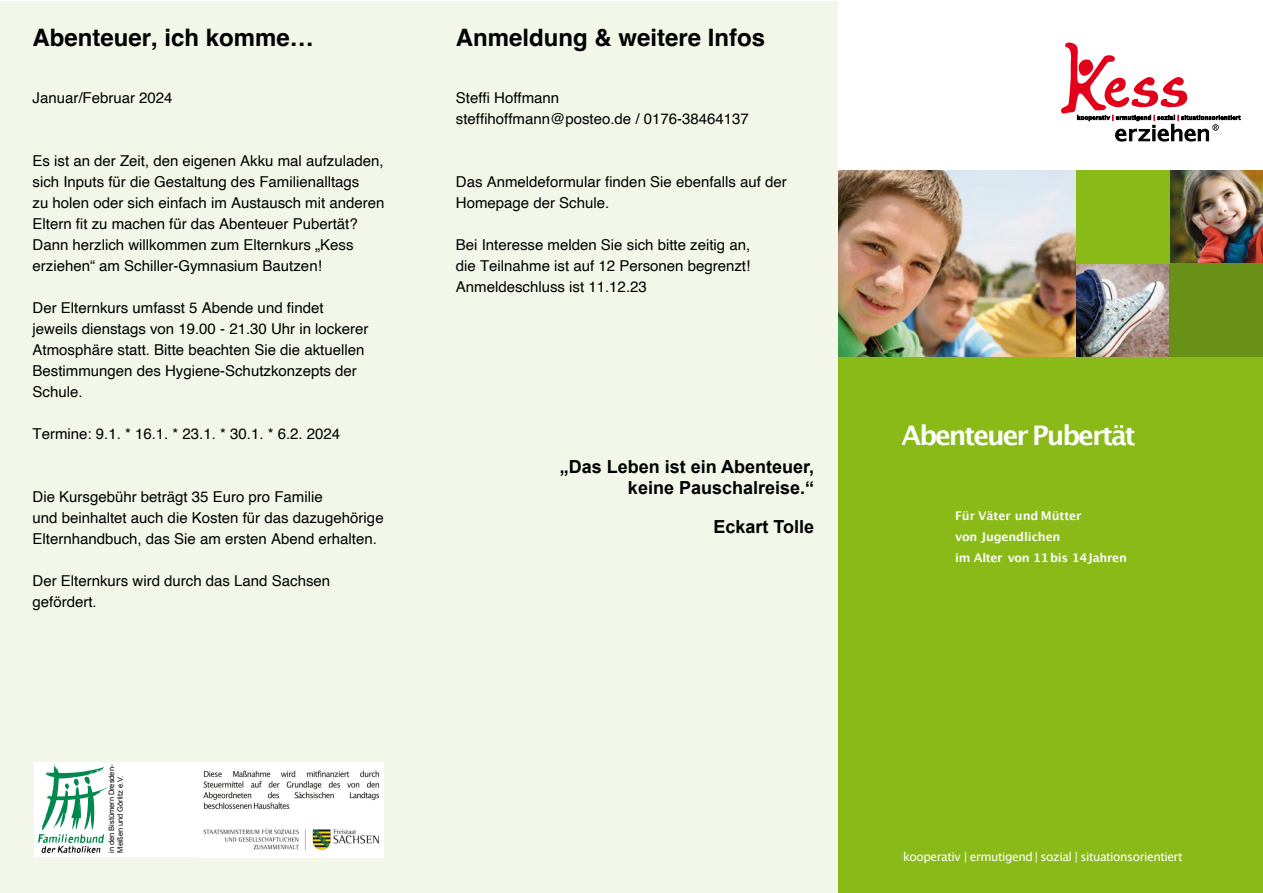
<style>
.page{position:relative;width:1263px;height:893px;background:#fff}
.page>*{position:absolute;margin:0;border:0;box-sizing:border-box;transform-origin:0 0}
.t1{font:700 27px "Lucida Grande";letter-spacing:-.075em;color:#fff}
.t2{font:700 24px "Helvetica";color:#000}
.t3{font:700 18px/21px "Arial";color:#000;text-align:right}
.t4{font:15px/21px "Helvetica";color:#000}
.t5{font:700 12px/21px "Lucida Grande";letter-spacing:-.01em;color:#fff}
.t6{font:12px "Lucida Grande";letter-spacing:-.04em;color:#fff}
.t7{font:7.5px/8.7px "Arial";letter-spacing:-.01em;color:#000}
</style>
<div class="page">
<img style="left:1169px;top:170px;width:94px;height:94px">
<img style="left:1076px;top:264px;width:93px;height:93px">
<img style="left:838px;top:170px;width:238px;height:187px">
<div style="left:838px;top:357px;width:425px;height:536px;background:#89ba17"></div>
<div style="left:0;top:1px;width:838px;height:892px;background:#f3f7e9"></div>
<svg style="left:34px;top:763px;width:350px;height:94px;background:#e6ece9"></svg>
<svg style="left:1061px;top:42px;width:179px;height:99px"></svg>
<div style="left:1169px;top:264px;width:94px;height:93px;background:#699118"></div>
<div style="left:1076px;top:170px;width:93px;height:94px;background:#89ba17"></div>
<h2 class="t2" style="left:33px;top:28px;width:283px">Abenteuer, ich komme…</h2>
<p class="t4" style="left:33px;top:88px;width:142px">Januar/Februar 2024</p>
<p class="t4" style="left:33px;top:151px;width:353px">Es ist an der Zeit, den eigenen Akku mal aufzuladen, sich Inputs für die Gestaltung des Familienalltags<br>zu holen oder sich einfach im Austausch mit anderen Eltern fit zu machen für das Abenteuer Pubertät?<br>Dann herzlich willkommen zum Elternkurs „Kess erziehen“ am Schiller-Gymnasium Bautzen!</p>
<p class="t4" style="left:33px;top:298px;width:338px">Der Elternkurs umfasst 5 Abende und findet jeweils dienstags von 19.00 - 21.30 Uhr in lockerer Atmosphäre statt. Bitte beachten Sie die aktuellen Bestimmungen des Hygiene-Schutzkonzepts der Schule.</p>
<p class="t4" style="left:33px;top:424px;width:309px">Termine: 9.1. * 16.1. * 23.1. * 30.1. * 6.2. 2024</p>
<p class="t4" style="left:33px;top:487px;width:353px">Die Kursgebühr beträgt 35 Euro pro Familie<br>und beinhaltet auch die Kosten für das dazugehörige<br>Elternhandbuch, das Sie am ersten Abend erhalten.</p>
<p class="t4" style="left:33px;top:571px;width:299px">Der Elternkurs wird durch das Land Sachsen gefördert.</p>
<p class="t7" style="left:108px;top:853px;width:89px;rotate:-90deg">in den Bistümern Dresden-<br>Meißen und Görlitz e.V.</p>
<h2 class="t2" style="left:456px;top:28px;width:311px">Anmeldung &amp; weitere Infos</h2>
<p class="t4" style="left:456px;top:88px;width:294px">Steffi Hoffmann<br>steffihoffmann@posteo.de / 0176-38464137</p>
<p class="t4" style="left:456px;top:172px;width:333px">Das Anmeldeformular finden Sie ebenfalls auf der<br>Homepage der Schule.</p>
<p class="t4" style="left:456px;top:235px;width:296px;text-align:justify">Bei Interesse melden Sie sich bitte zeitig an, die Teilnahme ist auf 12 Personen begrenzt!<br>Anmeldeschluss ist 11.12.23</p>
<p class="t3" style="left:560px;top:457px;width:256px">„Das Leben ist ein Abenteuer, keine Pauschalreise.“</p>
<p class="t3" style="left:713px;top:517px;width:102px">Eckart Tolle</p>
<h1 class="t1" style="left:901px;top:424px;width:236px">Abenteuer Pubertät</h1>
<p class="t5" style="left:955px;top:506px;width:173px">Für Väter und Mütter<br>von Jugendlichen<br>im Alter von 11bis 14Jahren</p>
<p class="t6" style="left:903px;top:851px;width:281px">kooperativ | ermutigend| sozial | situationsorientiert</p>
</div>
